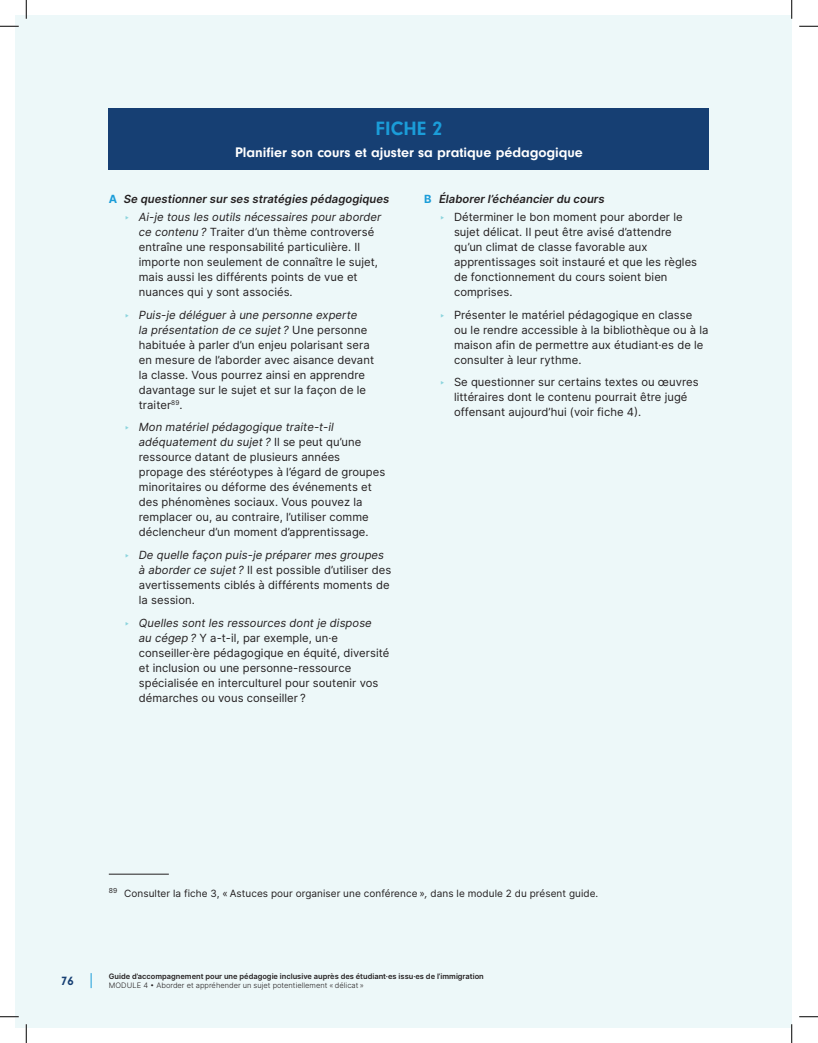
<style>
.page{position:relative;width:818px;height:1043px;background:#fff}
.page>*{position:absolute;margin:0;border:0;box-sizing:border-box;transform-origin:0 0}
.t1{font:700 20px "Neuzeit Gro";letter-spacing:.01em;color:#1b9dd9}
.t2{font:700 14.38px "Neuzeit Gro";color:#fff}
.t3{font:700 12.5px "Neuzeit Gro";color:#163f73}
.t4{font:11.25px/15px "Inter";letter-spacing:.005em;color:#231f20}
.t5{font:italic 600 11.25px/18.8px "Inter";letter-spacing:.005em;color:#231f20}
.t6{font:10px "Inter";letter-spacing:.005em;color:#231f20}
.t7{font:600 7.5px "Inter";color:#231f20}
.t8{font:300 7.5px "Inter";color:#231f20}
.s1{font-weight:700;font-style:normal;color:#1b9dd9}
.s2{font-weight:400;font-style:normal;color:#8cd4dd}
.s3{font-weight:400}
.s4{font-style:italic}
.s5{color:#8cd4dd}
.s6{font-weight:700;color:#1b9dd9}
.s7{font-weight:600;font-style:italic}
</style>
<div class="page">
<div style="left:15px;top:15px;width:776px;height:1013px;background:#edf8f9"></div>
<svg style="left:91px;top:973px;width:1px;height:15px"></svg>
<div style="left:109px;top:109px;width:600px;height:61px;background:#163f73"></div>
<hr style="left:109px;top:874px;width:60px;height:1px;background:#231f20">
<svg style="left:0;top:25px;width:19px;height:2px"></svg>
<svg style="left:799px;top:25px;width:19px;height:2px"></svg>
<svg style="left:0;top:1016px;width:19px;height:1px"></svg>
<svg style="left:799px;top:1016px;width:19px;height:1px"></svg>
<svg style="left:25px;top:0;width:2px;height:19px"></svg>
<svg style="left:25px;top:1024px;width:2px;height:18px"></svg>
<svg style="left:791px;top:0;width:1px;height:19px"></svg>
<svg style="left:791px;top:1024px;width:1px;height:18px"></svg>
<h1 class="t1" style="left:375px;top:118px;width:68px">FICHE 2</h1>
<p class="t2" style="left:235px;top:144px;width:349px">Planifier son cours et ajuster sa pratique pédagogique</p>
<p class="t5" style="left:124px;top:189px;width:267px;text-indent:-15px"><span class="s1">A</span> Se questionner sur ses stratégies pédagogiques <span class="s2">‣</span> <span class="s3">Ai-je tous les outils nécessaires pour aborder</span></p>
<p class="t4" style="left:139px;top:224px;width:241px"><span class="s4">ce contenu ?</span> Traiter d’un thème controversé entraîne une responsabilité particulière. Il importe non seulement de connaître le sujet, mais aussi les différents points de vue et nuances qui y sont associés.</p>
<p class="t4" style="left:139px;top:307px;width:237px;text-indent:-15px"><span class="s5">‣</span> <span class="s4">Puis-je déléguer à une personne experte<br>la présentation de ce sujet ?</span> Une personne habituée à parler d’un enjeu polarisant sera en mesure de l’aborder avec aisance devant la classe. Vous pourrez ainsi en apprendre davantage sur le sujet et sur la façon de le traiter<sup>89</sup>.</p>
<p class="t4" style="left:139px;top:419px;width:248px;text-indent:-15px"><span class="s5">‣</span> <span class="s4">Mon matériel pédagogique traite-t-il adéquatement du sujet ?</span> Il se peut qu’une ressource datant de plusieurs années propage des stéréotypes à l’égard de groupes minoritaires ou déforme des événements et des phénomènes sociaux. Vous pouvez la remplacer ou, au contraire, l’utiliser comme déclencheur d’un moment d’apprentissage.</p>
<p class="t4" style="left:139px;top:547px;width:254px;text-indent:-15px"><span class="s5">‣</span> <span class="s4">De quelle façon puis-je préparer mes groupes à aborder ce sujet ?</span> Il est possible d’utiliser des avertissements ciblés à différents moments de la session.</p>
<p class="t4" style="left:139px;top:614px;width:252px;text-indent:-15px"><span class="s5">‣</span> <span class="s4">Quelles sont les ressources dont je dispose<br>au cégep ?</span> Y a-t-il, par exemple, un·e conseiller·ère pédagogique en équité, diversité et inclusion ou une personne-ressource spécialisée en interculturel pour soutenir vos démarches ou vous conseiller ?</p>
<p class="t4" style="left:439px;top:189px;width:245px;line-height:18.8px;text-indent:-15px"><span class="s6">B</span> <span class="s7">Élaborer l’échéancier du cours<br></span><span class="s5">‣</span> Déterminer le bon moment pour aborder le</p>
<p class="t4" style="left:454px;top:224px;width:245px">sujet délicat. Il peut être avisé d’attendre qu’un climat de classe favorable aux apprentissages soit instauré et que les règles de fonctionnement du cours soient bien comprises.</p>
<p class="t4" style="left:454px;top:307px;width:256px;text-indent:-15px"><span class="s5">‣</span> Présenter le matériel pédagogique en classe<br>ou le rendre accessible à la bibliothèque ou à la maison afin de permettre aux étudiant·es de le consulter à leur rythme.</p>
<p class="t4" style="left:454px;top:374px;width:246px;text-indent:-15px"><span class="s5">‣</span> Se questionner sur certains textes ou œuvres littéraires dont le contenu pourrait être jugé offensant aujourd’hui (voir fiche 4).</p>
<p class="t3" style="left:61px;top:973px;width:14px">76</p>
<p class="t6" style="left:109px;top:885px;width:491px"><sup>89</sup> Consulter la fiche 3, « Astuces pour organiser une conférence »<span class="s4">,</span> dans le module 2 du présent guide.</p>
<p class="t7" style="left:109px;top:970px;width:376px">Guide d’accompagnement pour une pédagogie inclusive auprès des étudiant·es issu·es de l’immigration</p>
<p class="t8" style="left:109px;top:980px;width:256px">MODULE 4 • Aborder et appréhender un sujet potentiellement « délicat »</p>
</div>
